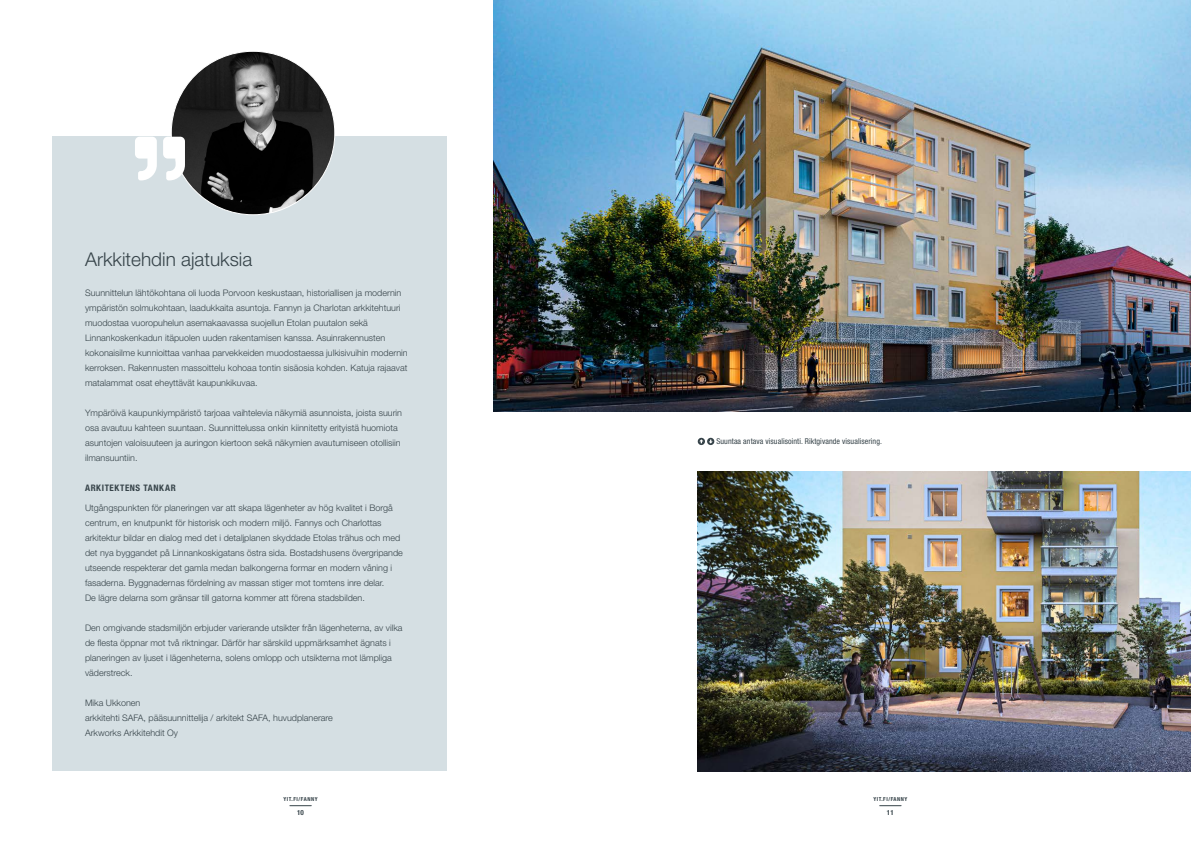
<style>
.page{position:relative;width:1191px;height:842px;background:#fff}
.page>*{position:absolute;margin:0;border:0;box-sizing:border-box;transform-origin:0 0}
.t1{font:300 19px "Helvetica Neue LT Pro";color:#364349}
.t2{font:300 9px/15px "Helvetica Neue LT Pro";color:#364349}
.t3{font:700 condensed 9px "Helvetica Neue LT Pro";letter-spacing:.065em;color:#364349}
.t4{font:condensed 8px "Helvetica Neue LT Pro";letter-spacing:.01em;color:#364349}
.t5{font:700 condensed 7px "Helvetica Neue LT Pro";color:#364349}
.t6{font:700 condensed 5.5px "Helvetica Neue LT Pro";letter-spacing:.1em;color:#364349}
</style>
<div class="page">
<img style="left:697px;top:471px;width:494px;height:300px">
<img style="left:493px;top:0;width:698px;height:411px">
<svg style="left:697px;top:438px;width:17px;height:7px"></svg>
<div style="left:52px;top:137px;width:394px;height:634px;background:#d5dfe3"></div>
<img style="left:171px;top:51px;width:164px;height:164px;border-radius:82px">
<svg style="left:135px;top:137px;width:50px;height:43px"></svg>
<svg style="left:290px;top:805px;width:21px;height:1px"></svg>
<svg style="left:879px;top:805px;width:22px;height:1px"></svg>
<h1 class="t1" style="left:85px;top:247px;width:169px">Arkkitehdin ajatuksia</h1>
<p class="t2" style="left:85px;top:285px;width:324px">Suunnittelun lähtökohtana oli luoda Porvoon keskustaan, historiallisen ja modernin ympäristön solmukohtaan, laadukkaita asuntoja. Fannyn ja Charlotan arkkitehtuuri muodostaa vuoropuhelun asemakaavassa suojellun Etolan puutalon sekä Linnankoskenkadun itäpuolen uuden rakentamisen kanssa. Asuinrakennusten kokonaisilme kunnioittaa vanhaa parvekkeiden muodostaessa julkisivuihin modernin kerroksen. Rakennusten massoittelu kohoaa tontin sisäosia kohden. Katuja rajaavat matalammat osat eheyttävät kaupunkikuvaa.</p>
<p class="t2" style="left:85px;top:405px;width:318px">Ympäröivä kaupunkiympäristö tarjoaa vaihtelevia näkymiä asunnoista, joista suurin osa avautuu kahteen suuntaan. Suunnittelussa onkin kiinnitetty erityistä huomiota asuntojen valoisuuteen ja auringon kiertoon sekä näkymien avautumiseen otollisiin ilmansuuntiin.</p>
<p class="t3" style="left:85px;top:482px;width:92px">ARKITEKTENS TANKAR</p>
<p class="t2" style="left:85px;top:500px;width:319px">Utgångspunkten för planeringen var att skapa lägenheter av hög kvalitet i Borgå centrum, en knutpunkt för historisk och modern miljö. Fannys och Charlottas arkitektur bildar en dialog med det i detaljplanen skyddade Etolas trähus och med det nya byggandet på Linnankoskigatans östra sida. Bostadshusens övergripande utseende respekterar det gamla medan balkongerna formar en modern våning i fasaderna. Byggnadernas fördelning av massan stiger mot tomtens inre delar.<br>De lägre delarna som gränsar till gatorna kommer att förena stadsbilden.</p>
<p class="t2" style="left:85px;top:620px;width:319px">Den omgivande stadsmiljön erbjuder varierande utsikter från lägenheterna, av vilka de flesta öppnar mot två riktningar. Därför har särskild uppmärksamhet ägnats i planeringen av ljuset i lägenheterna, solens omlopp och utsikterna mot lämpliga väderstreck.</p>
<p class="t2" style="left:85px;top:695px;width:249px">Mika Ukkonen<br>arkkitehti SAFA, pääsuunnittelija / arkitekt SAFA, huvudplanerare<br>Arkworks Arkkitehdit Oy</p>
<p class="t6" style="left:283px;top:796px;width:36px">YIT.FI/FANNY</p>
<p class="t5" style="left:297px;top:808px;width:8px">10</p>
<p class="t4" style="left:716px;top:437px;width:167px">Suuntaa antava visualisointi. Riktgivande visualisering.</p>
<p class="t6" style="left:873px;top:796px;width:36px">YIT.FI/FANNY</p>
<p class="t5" style="left:887px;top:808px;width:8px">11</p>
</div>
